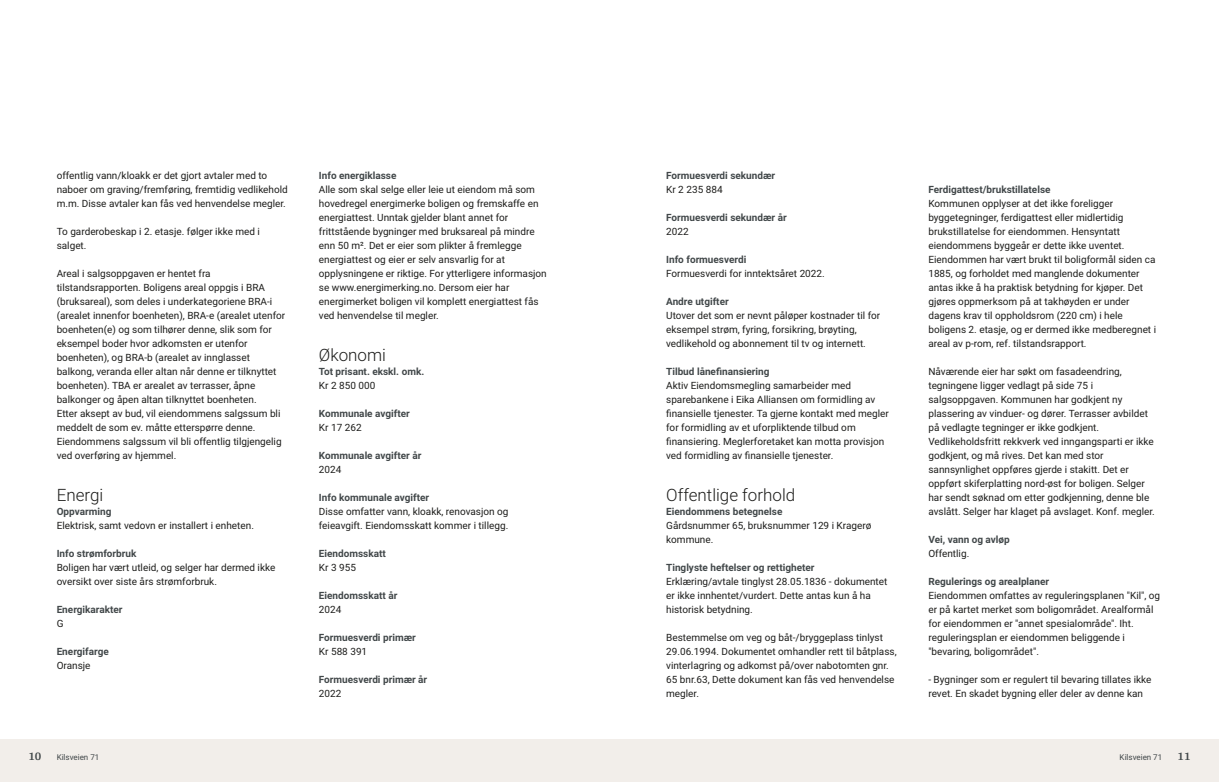
<style>
.page{position:relative;width:1219px;height:782px;background:#fff}
.page>*{position:absolute;margin:0;border:0;box-sizing:border-box;transform-origin:0 0}
.t1{font:300 17px "Roboto";color:#1d1d1b}
.t2{font:700 12px "Arya";color:#414749}
.t3{font:10px/14px "Roboto";color:#1d1d1b}
.t4{font:700 10px "Roboto";color:#414749}
.t5{font:8px "Roboto";color:#414749}
</style>
<div class="page">
<div style="left:0;top:739px;width:612px;height:42px;background:#f2eeea"></div>
<div style="left:607px;top:739px;width:612px;height:42px;background:#f2eeea"></div>
<p class="t3" style="left:57px;top:167px;width:233px">offentlig vann/kloakk er det gjort avtaler med to naboer om graving/fremføring, fremtidig vedlikehold m.m. Disse avtaler kan fås ved henvendelse megler.</p>
<p class="t3" style="left:57px;top:223px;width:205px">To garderobeskap i 2. etasje. følger ikke med i salget.</p>
<p class="t3" style="left:57px;top:265px;width:230px">Areal i salgsoppgaven er hentet fra tilstandsrapporten. Boligens areal oppgis i BRA (bruksareal), som deles i underkategoriene BRA‑i (arealet innenfor boenheten), BRA‑e (arealet utenfor boenheten(e) og som tilhører denne, slik som for eksempel boder hvor adkomsten er utenfor boenheten), og BRA‑b (arealet av innglasset balkong, veranda eller altan når denne er tilknyttet boenheten). TBA er arealet av terrasser, åpne balkonger og åpen altan tilknyttet boenheten.<br>Etter aksept av bud, vil eiendommens salgssum bli meddelt de som ev. måtte etterspørre denne.<br>Eiendommens salgssum vil bli offentlig tilgjengelig ved overføring av hjemmel.</p>
<h1 class="t1" style="left:57px;top:482px;width:48px">Energi</h1>
<p class="t4" style="left:57px;top:504px;width:56px">Oppvarming</p>
<p class="t3" style="left:57px;top:517px;width:199px">Elektrisk, samt vedovn er installert i enheten.</p>
<p class="t4" style="left:57px;top:546px;width:81px">Info strømforbruk</p>
<p class="t3" style="left:57px;top:559px;width:220px">Boligen har vært utleid, og selger har dermed ikke oversikt over siste års strømforbruk.</p>
<p class="t4" style="left:57px;top:602px;width:67px">Energikarakter</p>
<p class="t3" style="left:57px;top:615px;width:8px">G</p>
<p class="t4" style="left:57px;top:644px;width:54px">Energifarge</p>
<p class="t3" style="left:57px;top:657px;width:35px">Oransje</p>
<p class="t2" style="left:28px;top:749px;width:15px">10</p>
<p class="t5" style="left:57px;top:751px;width:44px">Kilsveien 71</p>
<p class="t4" style="left:319px;top:168px;width:79px">Info energiklasse</p>
<p class="t3" style="left:319px;top:181px;width:229px">Alle som skal selge eller leie ut eiendom må som hovedregel energimerke boligen og fremskaffe en energiattest. Unntak gjelder blant annet for frittstående bygninger med bruksareal på mindre enn 50 m². Det er eier som plikter å fremlegge energiattest og eier er selv ansvarlig for at opplysningene er riktige. For ytterligere informasjon se www.energimerking.no. Dersom eier har energimerket boligen vil komplett energiattest fås ved henvendelse til megler.</p>
<h1 class="t1" style="left:319px;top:342px;width:69px">Økonomi</h1>
<p class="t4" style="left:319px;top:364px;width:107px">Tot prisant. ekskl. omk.</p>
<p class="t3" style="left:319px;top:377px;width:58px">Kr 2 850 000</p>
<p class="t4" style="left:319px;top:406px;width:92px">Kommunale avgifter</p>
<p class="t3" style="left:319px;top:419px;width:44px">Kr 17 262</p>
<p class="t4" style="left:319px;top:448px;width:104px">Kommunale avgifter år</p>
<p class="t3" style="left:319px;top:461px;width:24px">2024</p>
<p class="t4" style="left:319px;top:490px;width:112px">Info kommunale avgifter</p>
<p class="t3" style="left:319px;top:503px;width:191px">Disse omfatter vann, kloakk, renovasjon og feieavgift. Eiendomsskatt kommer i tillegg.</p>
<p class="t4" style="left:319px;top:546px;width:68px">Eiendomsskatt</p>
<p class="t3" style="left:319px;top:559px;width:39px">Kr 3 955</p>
<p class="t4" style="left:319px;top:588px;width:80px">Eiendomsskatt år</p>
<p class="t3" style="left:319px;top:601px;width:24px">2024</p>
<p class="t4" style="left:319px;top:630px;width:98px">Formuesverdi primær</p>
<p class="t3" style="left:319px;top:643px;width:50px">Kr 588 391</p>
<p class="t4" style="left:319px;top:672px;width:110px">Formuesverdi primær år</p>
<p class="t3" style="left:319px;top:685px;width:24px">2022</p>
<p class="t4" style="left:666px;top:168px;width:111px">Formuesverdi sekundær</p>
<p class="t3" style="left:666px;top:181px;width:58px">Kr 2 235 884</p>
<p class="t4" style="left:666px;top:210px;width:122px">Formuesverdi sekundær år</p>
<p class="t3" style="left:666px;top:223px;width:24px">2022</p>
<p class="t4" style="left:666px;top:252px;width:82px">Info formuesverdi</p>
<p class="t3" style="left:666px;top:265px;width:160px">Formuesverdi for inntektsåret 2022.</p>
<p class="t4" style="left:666px;top:294px;width:64px">Andre utgifter</p>
<p class="t3" style="left:666px;top:307px;width:216px">Utover det som er nevnt påløper kostnader til for eksempel strøm, fyring, forsikring, brøyting, vedlikehold og abonnement til tv og internett.</p>
<p class="t4" style="left:666px;top:364px;width:105px">Tilbud lånefinansiering</p>
<p class="t3" style="left:666px;top:377px;width:224px">Aktiv Eiendomsmegling samarbeider med sparebankene i Eika Alliansen om formidling av finansielle tjenester. Ta gjerne kontakt med megler for formidling av et uforpliktende tilbud om finansiering. Meglerforetaket kan motta provisjon ved formidling av finansielle tjenester.</p>
<h1 class="t1" style="left:666px;top:482px;width:131px">Offentlige forhold</h1>
<p class="t4" style="left:666px;top:504px;width:118px">Eiendommens betegnelse</p>
<p class="t3" style="left:666px;top:517px;width:207px">Gårdsnummer 65, bruksnummer 129 i Kragerø kommune.</p>
<p class="t4" style="left:666px;top:560px;width:150px">Tinglyste heftelser og rettigheter</p>
<p class="t3" style="left:666px;top:573px;width:223px">Erklæring/avtale tinglyst 28.05.1836 ‑ dokumentet er ikke innhentet/vurdert. Dette antas kun å ha historisk betydning.</p>
<p class="t3" style="left:666px;top:629px;width:232px">Bestemmelse om veg og båt‑/bryggeplass tinlyst 29.06.1994. Dokumentet omhandler rett til båtplass, vinterlagring og adkomst på/over nabotomten gnr.<br>65 bnr.63, Dette dokument kan fås ved henvendelse megler.</p>
<p class="t4" style="left:928px;top:182px;width:124px">Ferdigattest/brukstillatelse</p>
<p class="t3" style="left:928px;top:195px;width:229px">Kommunen opplyser at det ikke foreligger byggetegninger, ferdigattest eller midlertidig brukstillatelse for eiendommen. Hensyntatt eiendommens byggeår er dette ikke uventet.<br>Eiendommen har vært brukt til boligformål siden ca 1885, og forholdet med manglende dokumenter antas ikke å ha praktisk betydning for kjøper. Det gjøres oppmerksom på at takhøyden er under dagens krav til oppholdsrom (220 cm) i hele boligens 2. etasje, og er dermed ikke medberegnet i areal av p‑rom, ref. tilstandsrapport.</p>
<p class="t3" style="left:928px;top:363px;width:228px">Nåværende eier har søkt om fasadeendring, tegningene ligger vedlagt på side 75 i salgsoppgaven. Kommunen har godkjent ny plassering av vinduer‑ og dører. Terrasser avbildet på vedlagte tegninger er ikke godkjent.<br>Vedlikeholdsfritt rekkverk ved inngangsparti er ikke godkjent, og må rives. Det kan med stor sannsynlighet oppføres gjerde i stakitt. Det er oppført skiferplatting nord‑øst for boligen. Selger har sendt søknad om etter godkjenning, denne ble avslått. Selger har klaget på avslaget. Konf. megler.</p>
<p class="t4" style="left:928px;top:532px;width:83px">Vei, vann og avløp</p>
<p class="t3" style="left:928px;top:545px;width:42px">Offentlig.</p>
<p class="t4" style="left:928px;top:574px;width:122px">Regulerings og arealplaner</p>
<p class="t3" style="left:928px;top:587px;width:233px">Eiendommen omfattes av reguleringsplanen "Kil", og er på kartet merket som boligområdet. Arealformål for eiendommen er "annet spesialområde". Iht. reguleringsplan er eiendommen beliggende i "bevaring, boligområdet".</p>
<p class="t3" style="left:928px;top:671px;width:225px">‑ Bygninger som er regulert til bevaring tillates ikke revet. En skadet bygning eller deler av denne kan</p>
<p class="t5" style="left:1120px;top:751px;width:44px">Kilsveien 71</p>
<p class="t2" style="left:1177px;top:749px;width:15px">11</p>
</div>
